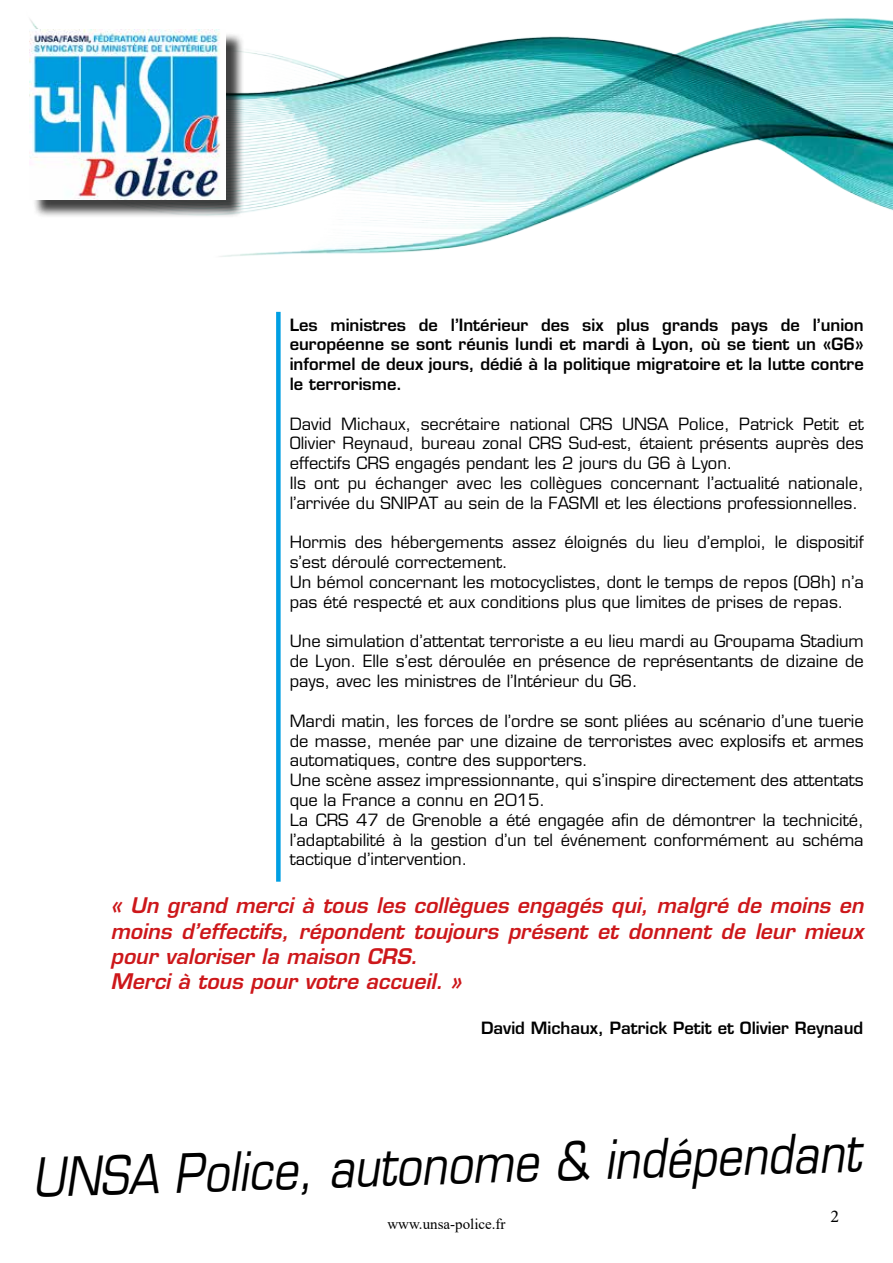
<style>
.page{position:relative;width:893px;height:1263px;background:#fff}
.page>*{position:absolute;margin:0;border:0;box-sizing:border-box;transform-origin:0 0}
.t1{font:italic 52.5px "Eurostile LT Std";color:#000;scale:.85 1}
.t2{font:italic 600 21px/25.2px "Eurostile LT Std";color:#cd171a}
.t3{font:18px "Minion Pro";color:#000}
.t4{font:16.5px/19.8px "Eurostile LT Std";color:#000}
.t5{font:600 16.5px/19.8px "Eurostile LT Std";color:#000;text-align:justify}
.t6{font:15px "Times New Roman";color:#000}
</style>
<div class="page">
<img style="left:29px;top:18px;width:864px;height:239px">
<div style="left:276px;top:312px;width:5px;height:570px;background:#009fe3"></div>
<div style="left:32px;top:32px;width:212px;height:186px;background:#000;opacity:.75"></div>
<img style="left:30px;top:30px;width:196px;height:170px">
<p class="t5" style="left:290px;top:315px;width:576px">Les ministres de l’Intérieur des six plus grands pays de l’union européenne se sont réunis lundi et mardi à Lyon, où se tient un «G6» informel de deux jours, dédié à la politique migratoire et la lutte contre le terrorisme.</p>
<p class="t4" style="left:290px;top:414px;width:576px">David Michaux, secrétaire national CRS UNSA Police, Patrick Petit et Olivier Reynaud, bureau zonal CRS Sud-est, étaient présents auprès des effectifs CRS engagés pendant les 2 jours du G6 à Lyon.<br>Ils ont pu échanger avec les collègues concernant l’actualité nationale, l’arrivée du SNIPAT au sein de la FASMI et les élections professionnelles.</p>
<p class="t4" style="left:290px;top:533px;width:576px">Hormis des hébergements assez éloignés du lieu d’emploi, le dispositif s’est déroulé correctement.<br>Un bémol concernant les motocyclistes, dont le temps de repos (08h) n’a pas été respecté et aux conditions plus que limites de prises de repas.</p>
<p class="t4" style="left:290px;top:632px;width:576px;text-align:justify">Une simulation d’attentat terroriste a eu lieu mardi au Groupama Stadium de Lyon. Elle s’est déroulée en présence de représentants de dizaine de pays, avec les ministres de l’Intérieur du G6.</p>
<p class="t4" style="left:290px;top:711px;width:576px">Mardi matin, les forces de l’ordre se sont pliées au scénario d’une tuerie de masse, menée par une dizaine de terroristes avec explosifs et armes automatiques, contre des supporters.<br>Une scène assez impressionnante, qui s’inspire directement des attentats que la France a connu en 2015.<br>La CRS 47 de Grenoble a été engagée afin de démontrer la technicité, l’adaptabilité à la gestion d’un tel événement conformément au schéma tactique d’intervention.</p>
<p class="t2" style="left:111px;top:893px;width:754px">« Un grand merci à tous les collègues engagés qui, malgré de moins en moins d’effectifs, répondent toujours présent et donnent de leur mieux pour valoriser la maison CRS.<br>Merci à tous pour votre accueil. »</p>
<p class="t5" style="left:481px;top:1018px;width:384px">David Michaux, Patrick Petit et Olivier Reynaud</p>
<h1 class="t1" style="left:31px;top:1148px;width:976px;rotate:-2deg">UNSA Police, autonome &amp; indépendant</h1>
<p class="t6" style="left:387px;top:1213px;width:120px">www.unsa-police.fr</p>
<p class="t3" style="left:830px;top:1204px;width:10px">2</p>
</div>
